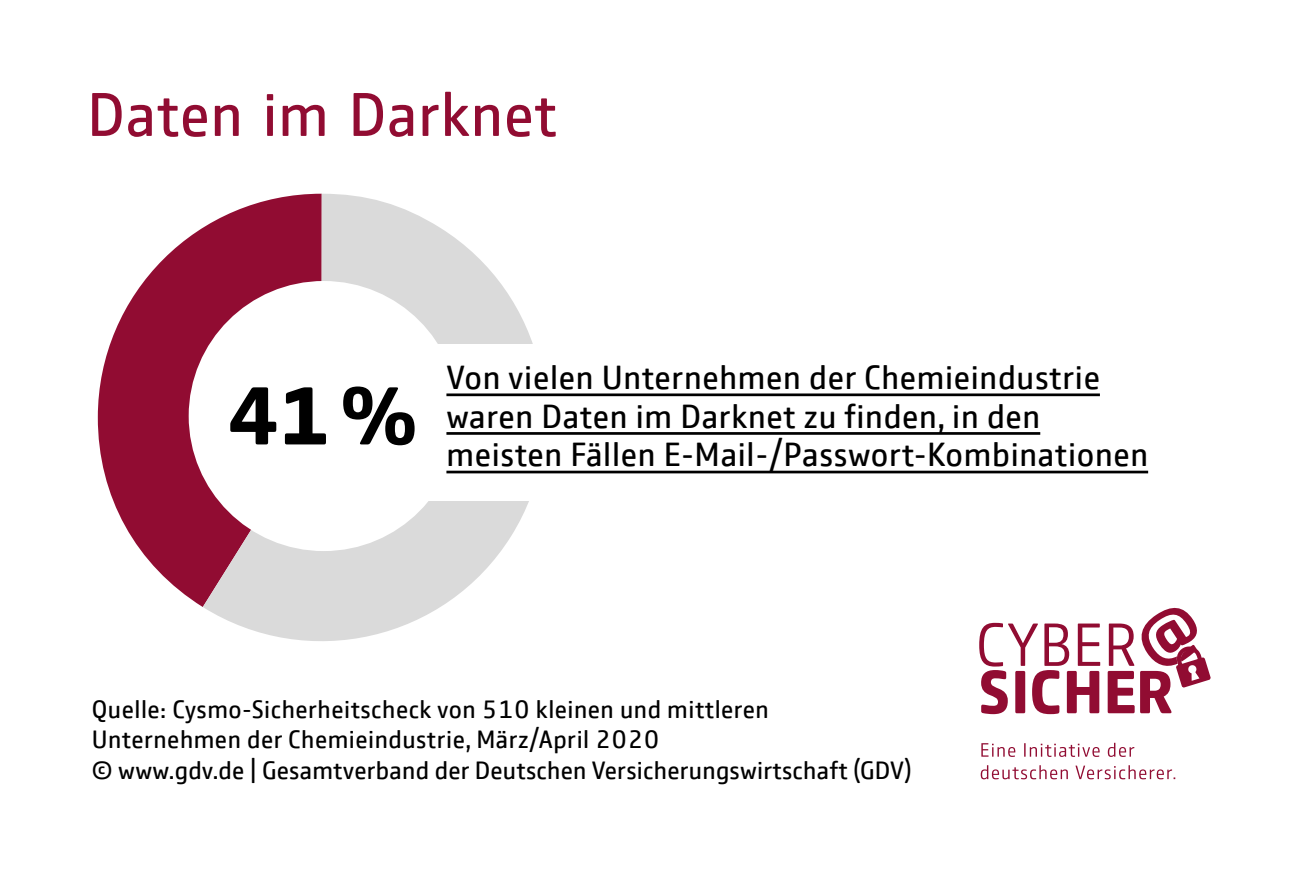
<style>
.page{position:relative;width:1293px;height:869px;background:#fff}
.page>*{position:absolute;margin:0;border:0;box-sizing:border-box;transform-origin:0 0}
.t1{font:700 85.2px "GD Vtype";color:#000}
.t2{font:64px "GD Vtype";letter-spacing:.015em;color:#910c32}
.t3{font:34.8px/38.4px "GD Vtype";letter-spacing:.02em;color:#000}
.t4{font:26px/30px "GD Vtype";letter-spacing:.02em;color:#000}
</style>
<div class="page">
<svg style="left:98px;top:227px;width:105px;height:380px;fill:#910c32"></svg>
<svg style="left:203px;top:194px;width:330px;height:447px;fill:#dadada"></svg>
<div style="left:189px;top:281px;width:270px;height:270px;background:#fff;border-radius:50%"></div>
<div style="left:413px;top:344px;width:853px;height:156px;background:#fff"></div>
<hr style="left:446px;top:393px;width:654px;height:3px;background:#000">
<hr style="left:446px;top:432px;width:594px;height:3px;background:#000">
<hr style="left:446px;top:471px;width:702px;height:2px;background:#000">
<svg style="left:980px;top:765px;width:195px;height:14px"></svg>
<svg style="left:981px;top:742px;width:153px;height:15px"></svg>
<svg style="left:979px;top:623px;width:121px;height:91px"></svg>
<svg style="left:1107px;top:607px;width:104px;height:106px"></svg>
<h2 class="t2" style="left:87px;top:70px;width:471px">Daten im Darknet</h2>
<h1 class="t1" style="left:228px;top:356px;width:191px">41 %</h1>
<h3 class="t3" style="left:446px;top:356px;width:655px">Von vielen Unternehmen der Chemieindustrie waren Daten im Darknet zu finden, in den</h3>
<h3 class="t3" style="left:446px;top:434px;width:703px">meisten Fällen E-Mail-/Passwort-Kombinationen</h3>
<p class="t4" style="left:92px;top:693px;width:821px">Quelle: Cysmo-Sicherheitscheck von 510 kleinen und mittleren<br>Unternehmen der Chemieindustrie, März/April 2020<br>© www.gdv.de | Gesamtverband der Deutschen Versicherungswirtschaft (GDV)</p>
</div>
